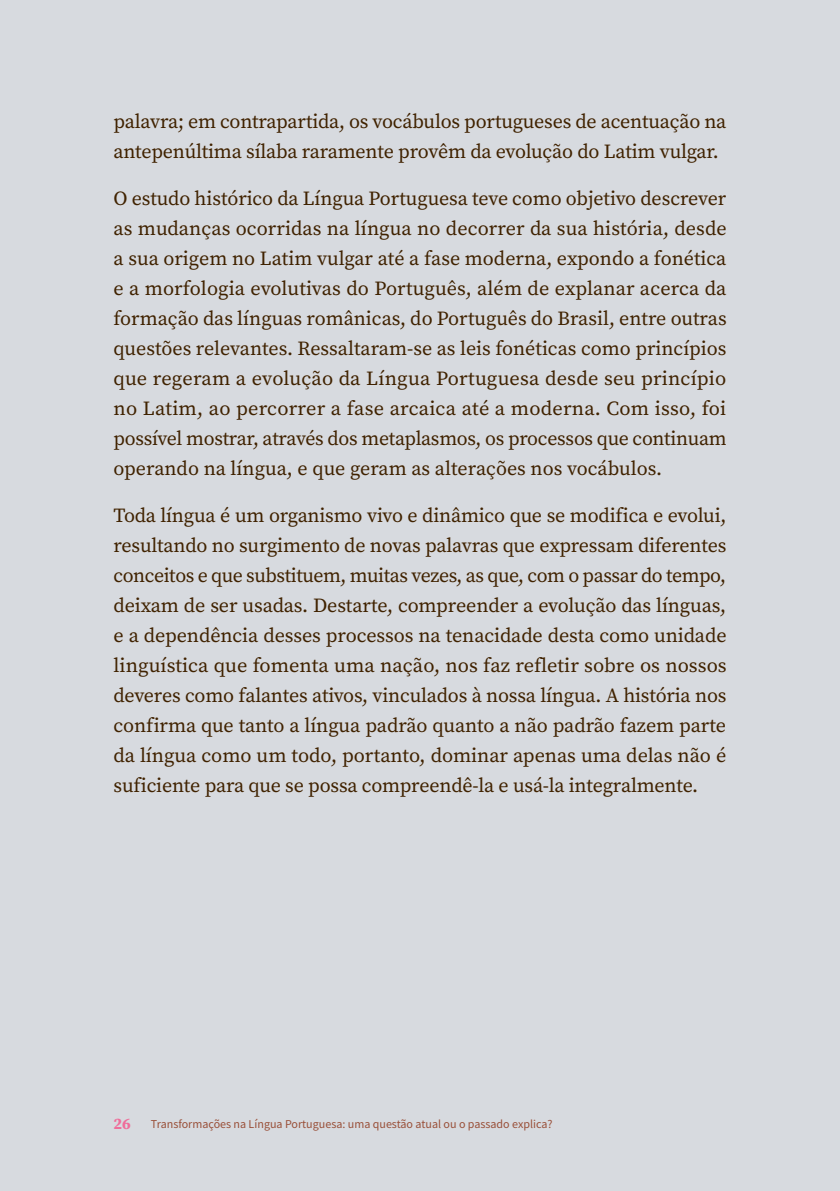
<style>
.page{position:relative;width:840px;height:1191px;background:#fff}
.page>*{position:absolute;margin:0;border:0;box-sizing:border-box;transform-origin:0 0}
.corpo_texto_UEMG{font:20px/30px "Source Serif Pro";letter-spacing:-.01em;color:#402200;text-align:justify}
.t1{font:700 16px "Source Serif Pro";color:#ef6d9a}
.t2{font:12px "Source Sans Pro";color:#994f38}
</style>
<div class="page">
<div style="left:0;top:0;width:839px;height:1191px;background:#d7dadf"></div>
<p class="corpo_texto_UEMG" style="left:113px;top:106px;width:614px">palavra; em contrapartida, os vocábulos portugueses de acentuação na antepenúltima sílaba raramente provêm da evolução do Latim vulgar.</p>
<p class="corpo_texto_UEMG" style="left:113px;top:183px;width:614px">O estudo histórico da Língua Portuguesa teve como objetivo descrever as mudanças ocorridas na língua no decorrer da sua história, desde a sua origem no Latim vulgar até a fase moderna, expondo a fonética e a morfologia evolutivas do Português, além de explanar acerca da formação das línguas românicas, do Português do Brasil, entre outras questões relevantes. Ressaltaram-se as leis fonéticas como princípios que regeram a evolução da Língua Portuguesa desde seu princípio no Latim, ao percorrer a fase arcaica até a moderna. Com isso, foi possível mostrar, através dos metaplasmos, os processos que continuam operando na língua, e que geram as alterações nos vocábulos.</p>
<p class="corpo_texto_UEMG" style="left:113px;top:500px;width:614px">Toda língua é um organismo vivo e dinâmico que se modifica e evolui, resultando no surgimento de novas palavras que expressam diferentes conceitos e que substituem, muitas vezes, as que, com o passar do tempo, deixam de ser usadas. Destarte, compreender a evolução das línguas, e a dependência desses processos na tenacidade desta como unidade linguística que fomenta uma nação, nos faz refletir sobre os nossos deveres como falantes ativos, vinculados à nossa língua. A história nos confirma que tanto a língua padrão quanto a não padrão fazem parte da língua como um todo, portanto, dominar apenas uma delas não é suficiente para que se possa compreendê-la e usá-la integralmente.</p>
<p class="t1" style="left:113px;top:1112px;width:19px">26</p>
<p class="t2" style="left:151px;top:1116px;width:403px">Transformações na Língua Portuguesa: uma questão atual ou o passado explica?</p>
</div>
